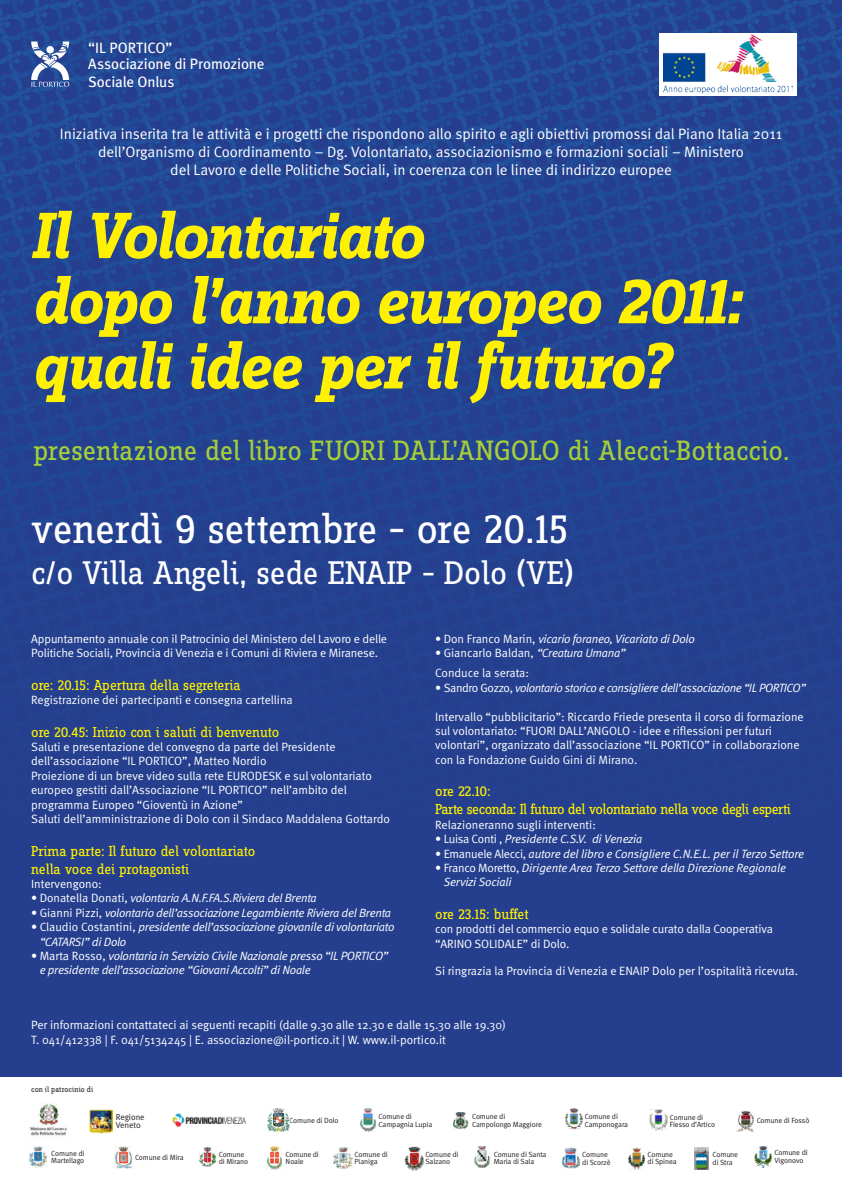
<style>
.page{position:relative;width:842px;height:1191px;background:#fff}
.page>*{position:absolute;margin:0;border:0;box-sizing:border-box;transform-origin:0 0}
.t1{font:italic 700 67.9px/65.2px "Zine Slab Dis";letter-spacing:-.025em;color:#fff101}
.t2{font:43.3px "Zine Slab Dis";letter-spacing:-.01em;color:#fff}
.t3{font:34px "Zine Slab Dis";color:#fff}
.t4{font:29.1px "Zine Slab Dis";letter-spacing:-.005em;color:#a6ce39}
.t5{font:15px/18px "Meta Normal";color:#fff;text-align:center}
.t6{font:15px/18px "Zine Slab Dis";letter-spacing:-.01em;color:#fff101}
.t7{font:15px/16.1px "Meta";letter-spacing:-.01em;color:#fff}
.t8{font:12px/14.4px "Meta Normal";color:#fff}
.t9{font:italic 12px/14.4px "Meta Normal";letter-spacing:-.02em;color:#fff}
.t10{font:8.6px/8.1px "Meta Normal";letter-spacing:-.01em;color:#231f20}
.t11{font:8px "Zine Slab Dis";letter-spacing:.005em;color:#231f20}
.t12{font:7.5px/7.5px "Meta Normal";letter-spacing:-.01em;color:#231f20}
.s1{font-style:normal}
.s2{font-style:italic}
</style>
<div class="page">
<div style="left:0;top:0;width:842px;height:1076px;background:#253f8e"></div>
<img style="left:0;top:0;width:842px;height:503px">
<img style="left:172px;top:1113px;width:74px;height:14px">
<img style="left:267px;top:1109px;width:22px;height:22px">
<img style="left:360px;top:1108px;width:15px;height:23px">
<img style="left:649px;top:1109px;width:19px;height:21px">
<img style="left:474px;top:1146px;width:16px;height:21px">
<img style="left:562px;top:1147px;width:18px;height:21px">
<img style="left:628px;top:1147px;width:16px;height:23px">
<img style="left:694px;top:1147px;width:14px;height:22px">
<img style="left:755px;top:1146px;width:16px;height:21px">
<img style="left:199px;top:1147px;width:17px;height:19px">
<img style="left:267px;top:1146px;width:15px;height:23px">
<img style="left:405px;top:1146px;width:18px;height:24px">
<img style="left:29px;top:1146px;width:18px;height:21px">
<img style="left:115px;top:1146px;width:18px;height:22px">
<img style="left:736px;top:1110px;width:18px;height:21px">
<img style="left:565px;top:1108px;width:17px;height:21px">
<img style="left:454px;top:1112px;width:15px;height:17px">
<img style="left:30px;top:1104px;width:37px;height:32px">
<img style="left:334px;top:1147px;width:19px;height:21px">
<img style="left:90px;top:1109px;width:22px;height:24px">
<div style="left:659px;top:33px;width:138px;height:62px;background:#fff"></div>
<img style="left:663px;top:35px;width:130px;height:58px">
<svg style="left:31px;top:42px;width:39px;height:45px"></svg>
<p class="t7" style="left:88px;top:40px;width:178px">“IL PORTICO”<br>Associazione di Promozione</p>
<p class="t7" style="left:88px;top:73px;width:88px">Sociale Onlus</p>
<p class="t5" style="left:60px;top:124px;width:724px">Iniziativa inserita tra le attività e i progetti che rispondono allo spirito e agli obiettivi promossi dal Piano Italia 2011 dell’Organismo di Coordinamento – Dg. Volontariato, associazionismo e formazioni sociali – Ministero<br>del Lavoro e delle Politiche Sociali, in coerenza con le linee di indirizzo europee</p>
<h1 class="t1" style="left:31px;top:206px;width:712px">Il Volontariato<br>dopo l’anno europeo 2011: quali idee per il futuro?</h1>
<h3 class="t4" style="left:33px;top:437px;width:758px">presentazione del libro FUORI DALL’ANGOLO di Alecci-Bottaccio.</h3>
<h2 class="t2" style="left:31px;top:508px;width:538px">venerdì 9 settembre – ore 20.15</h2>
<h3 class="t3" style="left:31px;top:557px;width:544px">c/o Villa Angeli, sede ENAIP – Dolo (VE)</h3>
<p class="t8" style="left:31px;top:631px;width:357px">Appuntamento annuale con il Patrocinio del Ministero del Lavoro e delle<br>Politiche Sociali, Provincia di Venezia e i Comuni di Riviera e Miranese.</p>
<p class="t6" style="left:31px;top:676px;width:211px">ore: 20.15: Apertura della segreteria</p>
<p class="t8" style="left:31px;top:693px;width:263px">Registrazione dei partecipanti e consegna cartellina</p>
<p class="t6" style="left:31px;top:723px;width:250px">ore 20.45: Inizio con i saluti di benvenuto</p>
<p class="t8" style="left:31px;top:739px;width:360px">Saluti e presentazione del convegno da parte del Presidente dell’associazione “IL PORTICO”, Matteo Nordio<br>Proiezione di un breve video sulla rete EURODESK e sul volontariato europeo gestiti dall’Associazione “IL PORTICO” nell’ambito del programma Europeo “Gioventù in Azione”<br>Saluti dell’amministrazione di Dolo con il Sindaco Maddalena Gottardo</p>
<p class="t6" style="left:31px;top:842px;width:226px">Prima parte: Il futuro del volontariato nella voce dei protagonisti</p>
<p class="t8" style="left:31px;top:876px;width:72px">Intervengono:</p>
<p class="t9" style="left:31px;top:891px;width:287px"><span class="s1">• Donatella Donati,</span> volontaria A.N.F.FA.S.Riviera del Brenta</p>
<p class="t9" style="left:31px;top:905px;width:361px"><span class="s1">• Gianni Pizzi,</span> volontario dell’associazione Legambiente Riviera del Brenta</p>
<p class="t9" style="left:40px;top:919px;width:356px;text-indent:-9px"><span class="s1">• Claudio Costantini,</span> presidente dell’associazione giovanile di volontariato “CATARSI” di Dolo</p>
<p class="t9" style="left:40px;top:948px;width:350px;text-indent:-9px"><span class="s1">• Marta Rosso,</span> volontaria in Servizio Civile Nazionale presso “IL PORTICO” e presidente dell’associazione “Giovani Accolti” di Noale</p>
<p class="t9" style="left:435px;top:631px;width:261px"><span class="s1">• Don Franco Marin,</span> vicario foraneo, Vicariato di Dolo</p>
<p class="t8" style="left:435px;top:643px;width:192px;line-height:20px">• Giancarlo Baldan, <span class="s2">“Creatura Umana”<br></span>Conduce la serata:</p>
<p class="t9" style="left:435px;top:680px;width:372px"><span class="s1">• Sandro Gozzo,</span> volontario storico e consigliere dell’associazione “IL PORTICO”</p>
<p class="t8" style="left:435px;top:709px;width:370px">Intervallo “pubblicitario”: Riccardo Friede presenta il corso di formazione sul volontariato: “FUORI DALL’ANGOLO - idee e riflessioni per futuri volontari”, organizzato dall’associazione “IL PORTICO” in collaborazione con la Fondazione Guido Gini di Mirano.</p>
<p class="t6" style="left:435px;top:783px;width:357px">ore 22.10:<br>Parte seconda: Il futuro del volontariato nella voce degli esperti</p>
<p class="t8" style="left:435px;top:817px;width:162px">Relazioneranno sugli interventi:</p>
<p class="t9" style="left:435px;top:831px;width:209px"><span class="s1">• Luisa Conti ,</span> Presidente C.S.V. di Venezia</p>
<p class="t9" style="left:435px;top:846px;width:371px"><span class="s1">• Emanuele Alecci,</span> autore del libro e Consigliere C.N.E.L. per il Terzo Settore</p>
<p class="t9" style="left:444px;top:860px;width:344px;text-indent:-9px"><span class="s1">• Franco Moretto,</span> Dirigente Area Terzo Settore della Direzione Regionale<br>Servizi Sociali</p>
<p class="t6" style="left:435px;top:905px;width:95px">ore 23.15: buffet</p>
<p class="t8" style="left:435px;top:921px;width:339px">con prodotti del commercio equo e solidale curato dalla Cooperativa “ARINO SOLIDALE” di Dolo.</p>
<p class="t8" style="left:435px;top:963px;width:364px">Si ringrazia la Provincia di Venezia e ENAIP Dolo per l’ospitalità ricevuta.</p>
<p class="t8" style="left:31px;top:1017px;width:476px">Per informazioni contattateci ai seguenti recapiti (dalle 9.30 alle 12.30 e dalle 15.30 alle 19.30)<br>T. 041/412338 | F. 041/5134245 | E. associazione@il-portico.it | W. www.il-portico.it</p>
<p class="t11" style="left:31px;top:1085px;width:64px">con il patrocinio di</p>
<p class="t10" style="left:116px;top:1112px;width:30px">Regione<br>Veneto</p>
<p class="t12" style="left:51px;top:1149px;width:35px">Comune di<br>Martellago</p>
<p class="t12" style="left:135px;top:1153px;width:50px">Comune di Mira</p>
<p class="t12" style="left:289px;top:1116px;width:51px">Comune di Dolo</p>
<p class="t12" style="left:379px;top:1112px;width:55px">Comune di<br>Campagnia Lupia</p>
<p class="t12" style="left:670px;top:1113px;width:47px">Comune di<br>Fiesso d’Artico</p>
<p class="t12" style="left:494px;top:1150px;width:54px">Comune di Santa<br>Maria di Sala</p>
<p class="t12" style="left:582px;top:1150px;width:30px">Comune di Scorzè</p>
<p class="t12" style="left:647px;top:1150px;width:31px">Comune di Spinea</p>
<p class="t12" style="left:712px;top:1150px;width:27px">Comune di Stra</p>
<p class="t12" style="left:774px;top:1148px;width:35px">Comune di<br>Vigonovo</p>
<p class="t12" style="left:472px;top:1112px;width:71px">Comune di<br>Campolongo Maggiore</p>
<p class="t12" style="left:585px;top:1112px;width:45px">Comune di<br>Camponogara</p>
<p class="t12" style="left:757px;top:1116px;width:54px">Comune di Fossò</p>
<p class="t12" style="left:355px;top:1150px;width:35px">Comune di<br>Pianiga</p>
<p class="t12" style="left:219px;top:1150px;width:31px">Comune di Mirano</p>
<p class="t12" style="left:286px;top:1150px;width:35px">Comune di<br>Noale</p>
<p class="t12" style="left:425px;top:1150px;width:35px">Comune di<br>Salzano</p>
</div>
